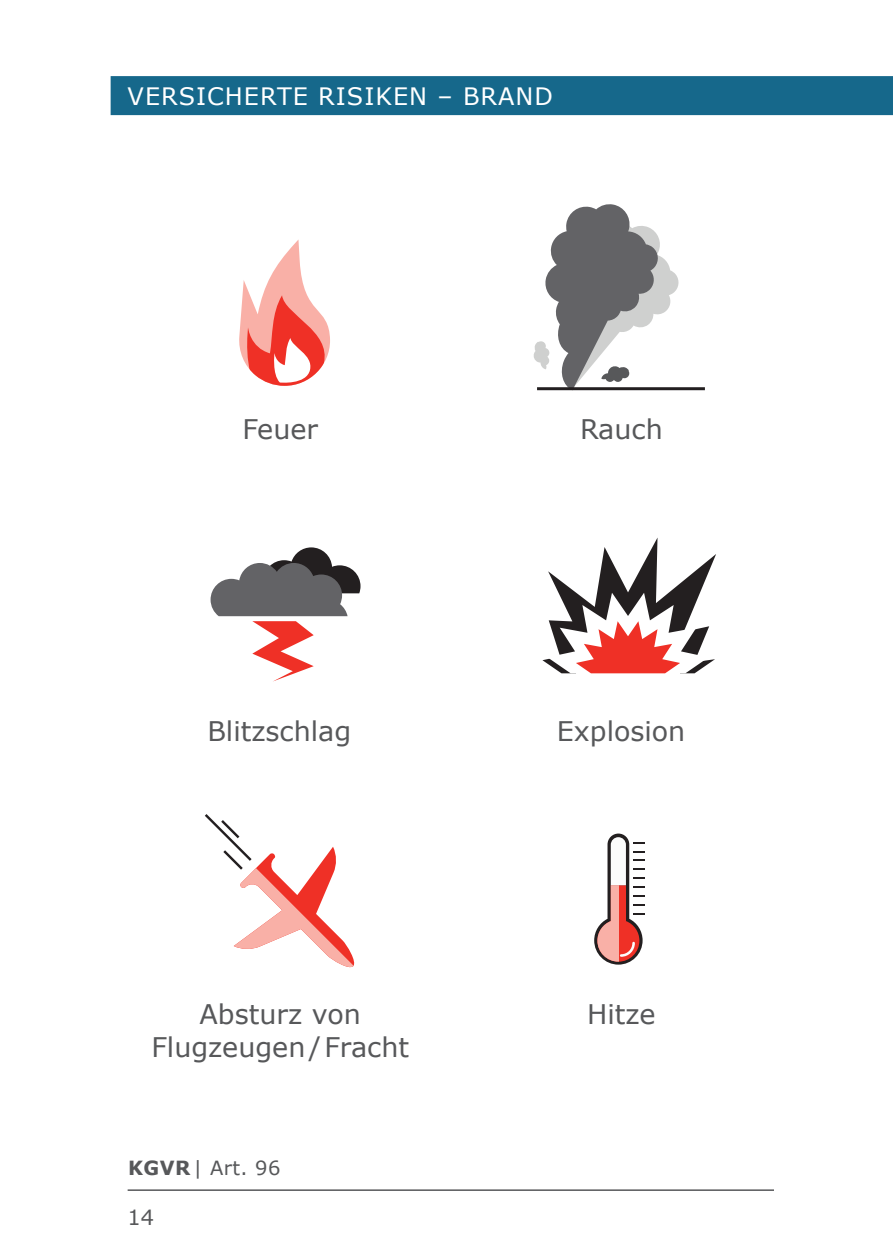
<style>
.page{position:relative;width:893px;height:1259px;background:#fff}
.page>*{position:absolute;margin:0;border:0;box-sizing:border-box;transform-origin:0 0}
.t1{font:27px/33px "Verdana";color:#57585a;text-align:center}
.t2{font:24px "Verdana";letter-spacing:.04em;color:#fff}
.t3{font:21px "Verdana";color:#57585a}
.t4{font:19.5px "Verdana";color:#57585a}
.s1{font-weight:700}
</style>
<div class="page">
<hr style="left:128px;top:1189px;width:646px;height:2px;background:#57585a">
<svg style="left:239px;top:239px;width:91px;height:147px"></svg>
<svg style="left:594px;top:833px;width:51px;height:131px"></svg>
<svg style="left:211px;top:547px;width:149px;height:134px"></svg>
<svg style="left:205px;top:814px;width:150px;height:154px"></svg>
<svg style="left:533px;top:204px;width:146px;height:183px"></svg>
<hr style="left:537px;top:387px;width:168px;height:3px;background:#231f20">
<svg style="left:542px;top:537px;width:174px;height:136px"></svg>
<div style="left:111px;top:76px;width:782px;height:39px;background:#16688b"></div>
<p class="t2" style="left:128px;top:81px;width:427px">VERSICHERTE RISIKEN – BRAND</p>
<p class="t1" style="left:242px;top:413px;width:77px">Feuer</p>
<p class="t1" style="left:580px;top:413px;width:84px">Rauch</p>
<p class="t1" style="left:207px;top:715px;width:145px">Blitzschlag</p>
<p class="t1" style="left:557px;top:715px;width:130px">Explosion</p>
<p class="t1" style="left:151px;top:998px;width:259px">Absturz von<br>Flugzeugen/Fracht</p>
<p class="t1" style="left:587px;top:998px;width:70px">Hitze</p>
<p class="t4" style="left:128px;top:1155px;width:154px"><span class="s1">KGVR</span> | Art. 96</p>
<p class="t3" style="left:128px;top:1204px;width:28px">14</p>
</div>
